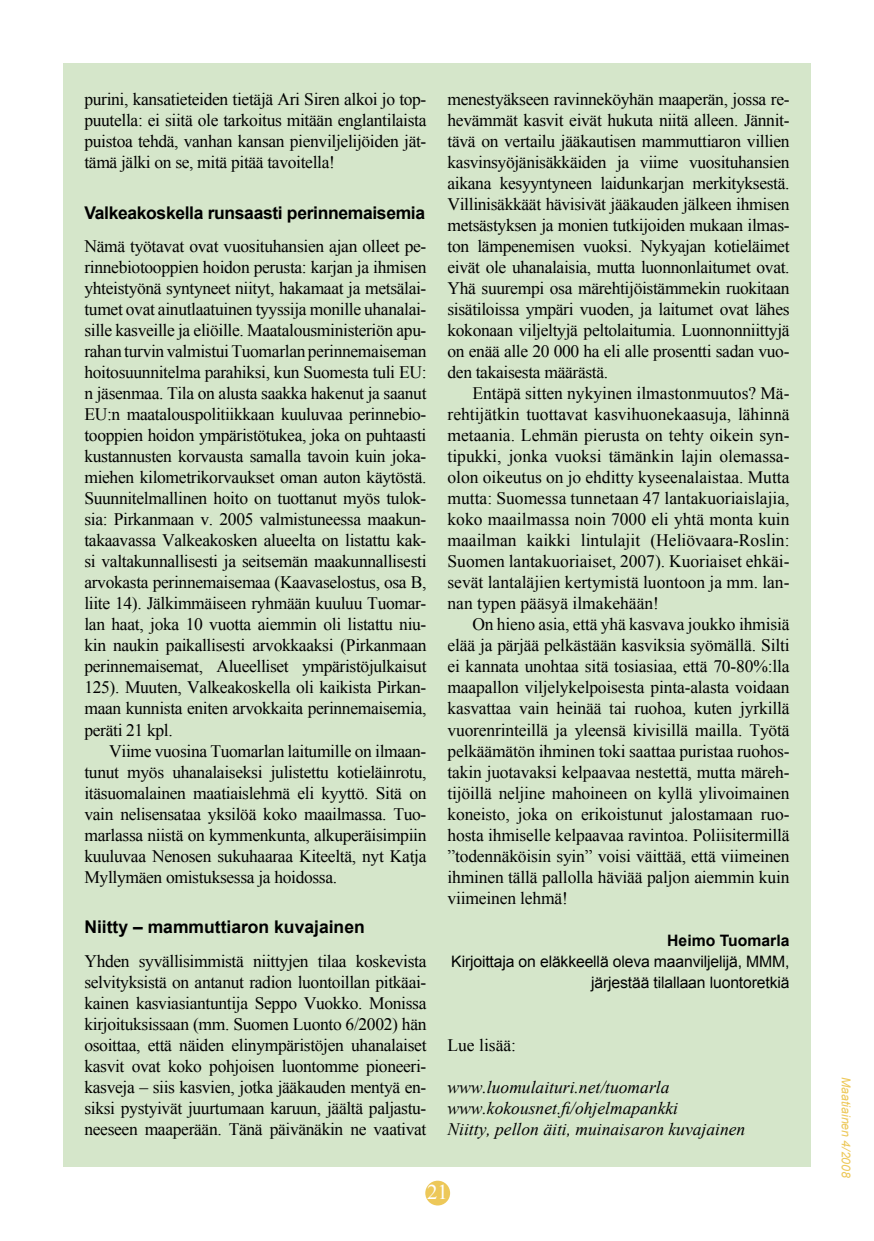
<style>
.page{position:relative;width:874px;height:1241px;background:#fff}
.page>*{position:absolute;margin:0;border:0;box-sizing:border-box;transform-origin:0 0}
.t1{font:21px "Times New Roman";color:#fff}
.t2{font:17.5px/21px "Times New Roman";letter-spacing:-.02em;color:#000;text-align:justify}
.t3{font:italic 17.5px/21px "Times New Roman";color:#000}
.t4{font:700 17.5px "Arial";letter-spacing:-.02em;color:#000}
.t5{font:700 17.5px "Arial";color:#000}
.t6{font:17.5px "Times New Roman";color:#000}
.t7{font:15.75px/21px "Arial";letter-spacing:-.01em;color:#000;text-align:right}
.t8{font:700 15.75px "Arial";color:#000}
.t9{font:italic 12.25px "Arial";color:#edc859}
</style>
<div class="page">
<div style="left:63px;top:63px;width:747px;height:1103px;background:#d5e6ca"></div>
<div style="left:425px;top:1180px;width:25px;height:25px;background:#edc859;border-radius:50%"></div>
<p class="t2" style="left:84px;top:88px;width:343px">purini, kansatieteiden tietäjä Ari Siren alkoi jo top&shy;puutella: ei siitä ole tarkoitus mitään englantilaista puistoa tehdä, vanhan kansan pienviljelijöiden jät&shy;tämä jälki on se, mitä pitää tavoitella!</p>
<p class="t4" style="left:84px;top:201px;width:342px">Valkeakoskella runsaasti perinnemaisemia</p>
<p class="t2" style="left:84px;top:235px;width:343px">Nämä työtavat ovat vuosituhansien ajan olleet pe&shy;rinnebiotooppien hoidon perusta: karjan ja ihmisen yhteistyönä syntyneet niityt, hakamaat ja metsälai&shy;tumet ovat ainutlaatuinen tyyssija monille uhanalai&shy;sille kasveille ja eliöille. Maatalousministeriön apu&shy;rahan turvin valmistui Tuomarlan perinnemaiseman hoitosuunnitelma parahiksi, kun Suomesta tuli EU: n jäsenmaa. Tila on alusta saakka hakenut ja saanut EU:n maatalouspolitiikkaan kuuluvaa perinnebio&shy;tooppien hoidon ympäristötukea, joka on puhtaasti kustannusten korvausta samalla tavoin kuin joka&shy;miehen kilometrikorvaukset oman auton käytöstä.<br>Suunnitelmallinen hoito on tuottanut myös tulok&shy;sia: Pirkanmaan v. 2005 valmistuneessa maakun&shy;takaavassa Valkeakosken alueelta on listattu kak&shy;si valtakunnallisesti ja seitsemän maakunnallisesti arvokasta perinnemaisemaa (Kaavaselostus, osa B, liite 1 4). Jälkimmäiseen ryhmään kuuluu Tuomar&shy;lan haat, joka 1 0 vuotta aiemmin oli listattu niu&shy;kin naukin paikallisesti arvokkaaksi (Pirkanmaan perinnemaisemat, Alueelliset ympäristöjulkaisut 1 25). Muuten, Valkeakoskella oli kaikista Pirkan&shy;maan kunnista eniten arvokkaita perinnemaisemia, peräti 21 kpl.</p>
<p class="t2" style="left:84px;top:739px;width:343px;text-indent:25px">Viime vuosina Tuomarlan laitumille on ilmaan&shy;tunut myös uhanalaiseksi julistettu kotieläinrotu, itäsuomalainen maatiaislehmä eli kyyttö. Sitä on vain nelisensataa yksilöä koko maailmassa. Tuo&shy;marlassa niistä on kymmenkunta, alkuperäisimpiin kuuluvaa Nenosen sukuhaaraa Kiteeltä, nyt Katja Myllymäen omistuksessa ja hoidossa.</p>
<p class="t5" style="left:84px;top:915px;width:282px">Niitty – mammuttiaron kuvajainen</p>
<p class="t2" style="left:84px;top:949px;width:343px">Yhden syvällisimmistä niittyjen tilaa koskevista selvityksistä on antanut radion luontoillan pitkäai&shy;kainen kasviasiantuntija Seppo Vuokko. Monissa kirjoituksissaan (mm. Suomen Luonto 6/2002) hän osoittaa, että näiden elinympäristöjen uhanalaiset kasvit ovat koko pohjoisen luontomme pioneeri&shy;kasveja – siis kasvien, jotka jääkauden mentyä en&shy;siksi pystyivät juurtumaan karuun, jäältä paljastu&shy;neeseen maaperään. Tänä päivänäkin ne vaativat</p>
<p class="t2" style="left:447px;top:88px;width:343px">menestyäkseen ravinneköyhän maaperän, jossa re&shy;hevämmät kasvit eivät hukuta niitä alleen. Jännit&shy;tävä on vertailu jääkautisen mammuttiaron villien kasvinsyöjänisäkkäiden ja viime vuosituhansien aikana kesyyntyneen laidunkarjan merkityksestä.<br>Villinisäkkäät hävisivät jääkauden jälkeen ihmisen metsästyksen ja monien tutkijoiden mukaan ilmas&shy;ton lämpenemisen vuoksi. Nykyajan kotieläimet eivät ole uhanalaisia, mutta luonnonlaitumet ovat.<br>Yhä suurempi osa märehtijöistämmekin ruokitaan sisätiloissa ympäri vuoden, ja laitumet ovat lähes kokonaan viljeltyjä peltolaitumia. Luonnonniittyjä on enää alle 20 000 ha eli alle prosentti sadan vuo&shy;den takaisesta määrästä.</p>
<p class="t2" style="left:447px;top:382px;width:343px;text-indent:25px">Entäpä sitten nykyinen ilmastonmuutos? Mä&shy;rehtijätkin tuottavat kasvihuonekaasuja, lähinnä metaania. Lehmän pierusta on tehty oikein syn&shy;tipukki, jonka vuoksi tämänkin lajin olemassa&shy;olon oikeutus on jo ehditty kyseenalaistaa. Mutta mutta: Suomessa tunnetaan 47 lantakuoriaislajia, koko maailmassa noin 7000 eli yhtä monta kuin maailman kaikki lintulajit (Heliövaara-Roslin:<br>Suomen lantakuoriaiset, 2007). Kuoriaiset ehkäi&shy;sevät lantaläjien kertymistä luontoon ja mm. lan&shy;nan typen pääsyä ilmakehään!</p>
<p class="t2" style="left:447px;top:613px;width:343px;text-indent:25px">On hieno asia, että yhä kasvava joukko ihmisiä elää ja pärjää pelkästään kasviksia syömällä. Silti ei kannata unohtaa sitä tosiasiaa, että 70-80%:lla maapallon viljelykelpoisesta pinta-alasta voidaan kasvattaa vain heinää tai ruohoa, kuten jyrkillä vuorenrinteillä ja yleensä kivisillä mailla. Työtä pelkäämätön ihminen toki saattaa puristaa ruohos&shy;takin juotavaksi kelpaavaa nestettä, mutta märeh&shy;tijöillä neljine mahoineen on kyllä ylivoimainen koneisto, joka on erikoistunut jalostamaan ruo&shy;hosta ihmiselle kelpaavaa ravintoa. Poliisitermillä ”todennäköisin syin” voisi väittää, että viimeinen ihminen tällä pallolla häviää paljon aiemmin kuin viimeinen lehmä!</p>
<p class="t8" style="left:667px;top:929px;width:124px">Heimo Tuomarla</p>
<p class="t7" style="left:451px;top:950px;width:339px">Kirjoittaja on eläkkeellä oleva maanviljelijä, MMM, järjestää tilallaan luontoretkiä</p>
<p class="t6" style="left:447px;top:1032px;width:70px">Lue lisää:</p>
<p class="t3" style="left:447px;top:1075px;width:299px">www.luomulaituri.net/tuomarla www.kokousnet.fi/ohjelmapankki<br>Niitty, pellon äiti, muinaisaron kuvajainen</p>
<p class="t1" style="left:427px;top:1178px;width:17px">21</p>
<p class="t9" style="left:853px;top:1076px;width:102px;rotate:90deg">Maatiainen 4/2008</p>
</div>
